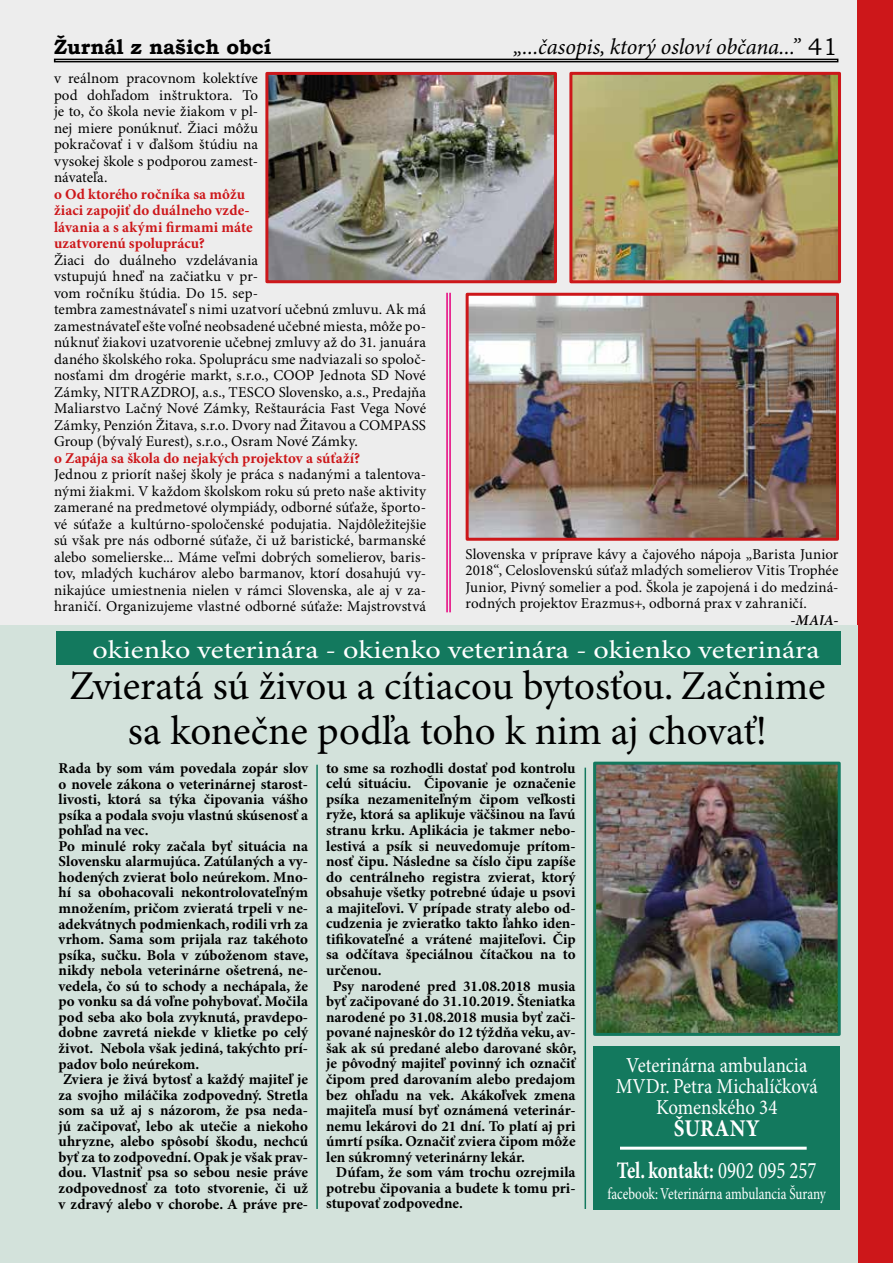
<style>
.page{position:relative;width:893px;height:1263px;background:#fff}
.page>*{position:absolute;margin:0;border:0;box-sizing:border-box;transform-origin:0 0}
.t1{font:41.1px/45.6px "Minion Pro";color:#000;text-align:center}
.t2{font:25.5px "Minion Pro";color:#fff;scale:1.18 1}
.t3{font:700 24px "Minion Pro";letter-spacing:.01em;color:#fff;scale:.89 1}
.t4{font:700 23.7px "Minion Pro";letter-spacing:-.005em;color:#fff;scale:.79 1}
.t5{font:italic 22.5px "Minion Pro";letter-spacing:-.005em;color:#000}
.t6{font:21.3px/21.3px "Minion Pro";letter-spacing:-.005em;color:#fff;text-align:center;scale:.89 1}
.t7{font:700 20.7px "Bookman Old Style";color:#000}
.t8{font:16.65px "Minion Pro";color:#fff;scale:.79 1}
.t9{font:700 15px "Minion Pro";color:#000}
.t10{font:15px/16.5px "Minion Pro";letter-spacing:.005em;color:#000;text-align:justify}
.t11{font:700 15px/16.5px "Minion Pro";letter-spacing:.005em;color:#cd171a}
.t12{font:italic 600 15px "Minion Pro";color:#000}
.s1{font-family:"Bookman Old Style";font-style:normal;font-size:24px}
.s2{font-weight:400}
</style>
<div class="page">
<div style="left:0;top:0;width:893px;height:626px;background:#ededed"></div>
<img style="left:573px;top:76px;width:264px;height:203px">
<div style="left:569px;top:72px;width:272px;height:211px;border:3px solid #cd171a"></div>
<img style="left:470px;top:297px;width:365px;height:240px">
<div style="left:466px;top:293px;width:373px;height:248px;border:3px solid #cd171a"></div>
<img style="left:269px;top:76px;width:284px;height:203px">
<div style="left:265px;top:72px;width:292px;height:211px;border:3px solid #cd171a"></div>
<hr style="left:449px;top:293px;width:2px;height:319px;background:#e6007d">
<hr style="left:446px;top:293px;width:2px;height:319px;background:#e6007d">
<div style="left:858px;top:0;width:35px;height:1263px;background:#cd171a"></div>
<div style="left:0;top:626px;width:858px;height:637px;background:#d3e2db"></div>
<div style="left:56px;top:631px;width:784px;height:34px;background:#13795e"></div>
<div style="left:594px;top:1046px;width:246px;height:163px;background:#13795e"></div>
<hr style="left:316px;top:765px;width:2px;height:444px;background:#13795e">
<hr style="left:585px;top:768px;width:1px;height:441px;background:#13795e">
<img style="left:597px;top:766px;width:240px;height:266px">
<div style="left:593px;top:762px;width:248px;height:274px;border:3px solid #13795e"></div>
<hr style="left:620px;top:1147px;width:187px;height:3px;background:#fff">
<div style="left:54px;top:59px;width:784px;height:3px;border:2px solid #000"></div>
<h3 class="t7" style="left:54px;top:32px;width:219px">Žurnál z našich obcí</h3>
<h3 class="t5" style="left:513px;top:33px;width:326px">„...časopis, ktorý osloví občana...” <span class="s1">41</span></h3>
<p class="t10" style="left:54px;top:71px;width:206px">v reálnom pracovnom kolektíve pod dohľadom inštruktora. To je to, čo škola nevie žiakom v pl&shy;nej miere ponúknuť. Žiaci môžu pokračovať i v ďalšom štúdiu na vysokej škole s podporou zamest&shy;návateľa.</p>
<p class="t11" style="left:54px;top:186px;width:200px">o Od ktorého ročníka sa môžu žiaci zapojiť do duálneho vzde&shy;lávania a s akými firmami máte uzatvorenú spoluprácu?</p>
<p class="t10" style="left:54px;top:252px;width:374px;text-align:left">Žiaci do duálneho vzdelávania<br>vstupujú hneď na začiatku v pr-<br>vom ročníku štúdia. Do 15. sep-<br>tembra zamestnávateľ s nimi uzatvorí učebnú zmluvu. Ak má zamestnávateľ ešte voľné neobsadené učebné miesta, môže po&shy;núknuť žiakovi uzatvorenie učebnej zmluvy až do 31. januára daného školského roka. Spoluprácu sme nadviazali so spoloč&shy;nosťami dm drogérie markt, s.r.o., COOP Jednota SD Nové Zámky, NITRAZDROJ, a.s., TESCO Slovensko, a.s., Predajňa Maliarstvo Lačný Nové Zámky, Reštaurácia Fast Vega Nové Zámky, Penzión Žitava, s.r.o. Dvory nad Žitavou a COMPASS Group (bývalý Eurest), s.r.o., Osram Nové Zámky.</p>
<p class="t11" style="left:54px;top:450px;width:308px">o Zapája sa škola do nejakých projektov a súťaží?</p>
<p class="t10" style="left:54px;top:467px;width:374px">Jednou z priorít našej školy je práca s nadanými a talentova&shy;nými žiakmi. V každom školskom roku sú preto naše aktivity zamerané na predmetové olympiády, odborné súťaže, športo&shy;vé súťaže a kultúrno-spoločenské podujatia. Najdôležitejšie sú však pre nás odborné súťaže, či už baristické, barmanské alebo somelierske... Máme veľmi dobrých somelierov, baris&shy;tov, mladých kuchárov alebo barmanov, ktorí dosahujú vy&shy;nikajúce umiestnenia nielen v rámci Slovenska, ale aj v za&shy;hraničí. Organizujeme vlastné odborné súťaže: Majstrovstvá</p>
<p class="t10" style="left:466px;top:546px;width:374px">Slovenska v príprave kávy a čajového nápoja „Barista Junior 2018“, Celoslovenskú súťaž mladých somelierov Vitis Trophée Junior, Pivný somelier a pod. Škola je zapojená i do medziná&shy;rodných projektov Erazmus+, odborná prax v zahraničí.</p>
<p class="t12" style="left:790px;top:611px;width:50px">-MAJA-</p>
<h2 class="t2" style="left:93px;top:634px;width:618px">okienko veterinára - okienko veterinára - okienko veterinára</h2>
<h1 class="t1" style="left:69px;top:664px;width:758px">Zvieratá sú živou a cítiacou bytosťou. Začnime sa konečne podľa toho k nim aj chovať!</h1>
<p class="t9" style="left:59px;top:759px;width:251px">Rada by som vám povedala zopár slov</p>
<p class="t9" style="left:59px;top:775px;width:251px">o novele zákona o veterinárnej starost-</p>
<p class="t9" style="left:59px;top:790px;width:251px">livosti, ktorá sa týka čipovania vášho</p>
<p class="t9" style="left:59px;top:806px;width:251px">psíka a podala svoju vlastnú skúsenosť a</p>
<p class="t9" style="left:59px;top:821px;width:91px">pohľad na vec.</p>
<p class="t9" style="left:59px;top:837px;width:251px">Po minulé roky začala byť situácia na</p>
<p class="t9" style="left:59px;top:852px;width:251px">Slovensku alarmujúca. Zatúlaných a vy-</p>
<p class="t9" style="left:59px;top:868px;width:251px">hodených zvierat bolo neúrekom. Mno-</p>
<p class="t9" style="left:59px;top:884px;width:251px">hí sa obohacovali nekontrolovateľným</p>
<p class="t9" style="left:59px;top:899px;width:251px">množením, pričom zvieratá trpeli v ne-</p>
<p class="t9" style="left:59px;top:915px;width:251px">adekvátnych podmienkach, rodili vrh za</p>
<p class="t9" style="left:59px;top:930px;width:251px">vrhom. Sama som prijala raz takéhoto</p>
<p class="t9" style="left:59px;top:946px;width:252px">psíka, sučku. Bola v zúboženom stave,</p>
<p class="t9" style="left:59px;top:961px;width:251px">nikdy nebola veterinárne ošetrená, ne-</p>
<p class="t9" style="left:59px;top:977px;width:251px">vedela, čo sú to schody a nechápala, že</p>
<p class="t9" style="left:59px;top:992px;width:251px">po vonku sa dá voľne pohybovať. Močila</p>
<p class="t9" style="left:59px;top:1008px;width:251px">pod seba ako bola zvyknutá, pravdepo-</p>
<p class="t9" style="left:59px;top:1024px;width:251px">dobne zavretá niekde v klietke po celý</p>
<p class="t9" style="left:59px;top:1039px;width:251px">život. Nebola však jediná, takýchto prí-</p>
<p class="t9" style="left:59px;top:1055px;width:142px">padov bolo neúrekom.</p>
<p class="t9" style="left:63px;top:1070px;width:246px">Zviera je živá bytosť a každý majiteľ je</p>
<p class="t9" style="left:59px;top:1086px;width:251px">za svojho miláčika zodpovedný. Stretla</p>
<p class="t9" style="left:59px;top:1101px;width:251px">som sa už aj s názorom, že psa neda-</p>
<p class="t9" style="left:59px;top:1117px;width:251px">jú začipovať, lebo ak utečie a niekoho</p>
<p class="t9" style="left:59px;top:1132px;width:251px">uhryzne, alebo spôsobí škodu, nechcú</p>
<p class="t9" style="left:59px;top:1148px;width:251px">byť za to zodpovední. Opak je však prav-</p>
<p class="t9" style="left:59px;top:1164px;width:251px">dou. Vlastniť psa so sebou nesie práve</p>
<p class="t9" style="left:59px;top:1179px;width:251px">zodpovednosť za toto stvorenie, či už</p>
<p class="t9" style="left:59px;top:1195px;width:251px">v zdravý alebo v chorobe. A práve pre-</p>
<p class="t9" style="left:326px;top:759px;width:251px">to sme sa rozhodli dostať pod kontrolu</p>
<p class="t9" style="left:326px;top:775px;width:251px">celú situáciu. Čipovanie je označenie</p>
<p class="t9" style="left:326px;top:790px;width:251px">psíka nezameniteľným čipom veľkosti</p>
<p class="t9" style="left:326px;top:806px;width:251px">ryže, ktorá sa aplikuje väčšinou na ľavú</p>
<p class="t9" style="left:326px;top:821px;width:251px">stranu krku. Aplikácia je takmer nebo-</p>
<p class="t9" style="left:326px;top:837px;width:251px">lestivá a psík si neuvedomuje prítom-</p>
<p class="t9" style="left:326px;top:852px;width:251px">nosť čipu. Následne sa číslo čipu zapíše</p>
<p class="t9" style="left:326px;top:868px;width:251px">do centrálneho registra zvierat, ktorý</p>
<p class="t9" style="left:326px;top:883px;width:251px">obsahuje všetky potrebné údaje u psovi</p>
<p class="t9" style="left:326px;top:899px;width:251px">a majiteľovi. V prípade straty alebo od-</p>
<p class="t9" style="left:326px;top:915px;width:251px">cudzenia je zvieratko takto ľahko iden-</p>
<p class="t9" style="left:326px;top:930px;width:251px">tifikovateľné a vrátené majiteľovi. Čip</p>
<p class="t9" style="left:326px;top:946px;width:251px">sa odčítava špeciálnou čítačkou na to</p>
<p class="t9" style="left:326px;top:961px;width:57px">určenou.</p>
<p class="t9" style="left:333px;top:977px;width:244px">Psy narodené pred 31.08.2018 musia</p>
<p class="t9" style="left:326px;top:992px;width:251px">byť začipované do 31.10.2019. Šteniatka</p>
<p class="t9" style="left:326px;top:1008px;width:251px">narodené po 31.08.2018 musia byť zači-</p>
<p class="t9" style="left:326px;top:1023px;width:251px">pované najneskôr do 12 týždňa veku, av-</p>
<p class="t9" style="left:326px;top:1039px;width:252px">šak ak sú predané alebo darované skôr,</p>
<p class="t9" style="left:326px;top:1054px;width:251px">je pôvodný majiteľ povinný ich označiť</p>
<p class="t9" style="left:326px;top:1070px;width:251px">čipom pred darovaním alebo predajom</p>
<p class="t9" style="left:326px;top:1086px;width:251px">bez ohľadu na vek. Akákoľvek zmena</p>
<p class="t9" style="left:326px;top:1101px;width:251px">majiteľa musí byť oznámená veterinár-</p>
<p class="t9" style="left:326px;top:1117px;width:251px">nemu lekárovi do 21 dní. To platí aj pri</p>
<p class="t9" style="left:326px;top:1132px;width:251px">úmrtí psíka. Označiť zviera čipom môže</p>
<p class="t9" style="left:326px;top:1148px;width:201px">len súkromný veterinárny lekár.</p>
<p class="t9" style="left:336px;top:1163px;width:241px">Dúfam, že som vám trochu ozrejmila</p>
<p class="t9" style="left:326px;top:1179px;width:251px">potrebu čipovania a budete k tomu pri-</p>
<p class="t9" style="left:326px;top:1194px;width:138px">stupovať zodpovedne.</p>
<h3 class="t6" style="left:616px;top:1055px;width:228px">Veterinárna ambulancia<br>MVDr. Petra Michalíčková<br>Komenského 34</h3>
<h3 class="t3" style="left:674px;top:1113px;width:98px">ŠURANY</h3>
<h3 class="t4" style="left:617px;top:1156px;width:254px">Tel. kontakt: <span class="s2">0902 095 257</span></h3>
<p class="t8" style="left:608px;top:1184px;width:278px">facebook: Veterinárna ambulancia Šurany</p>
</div>
